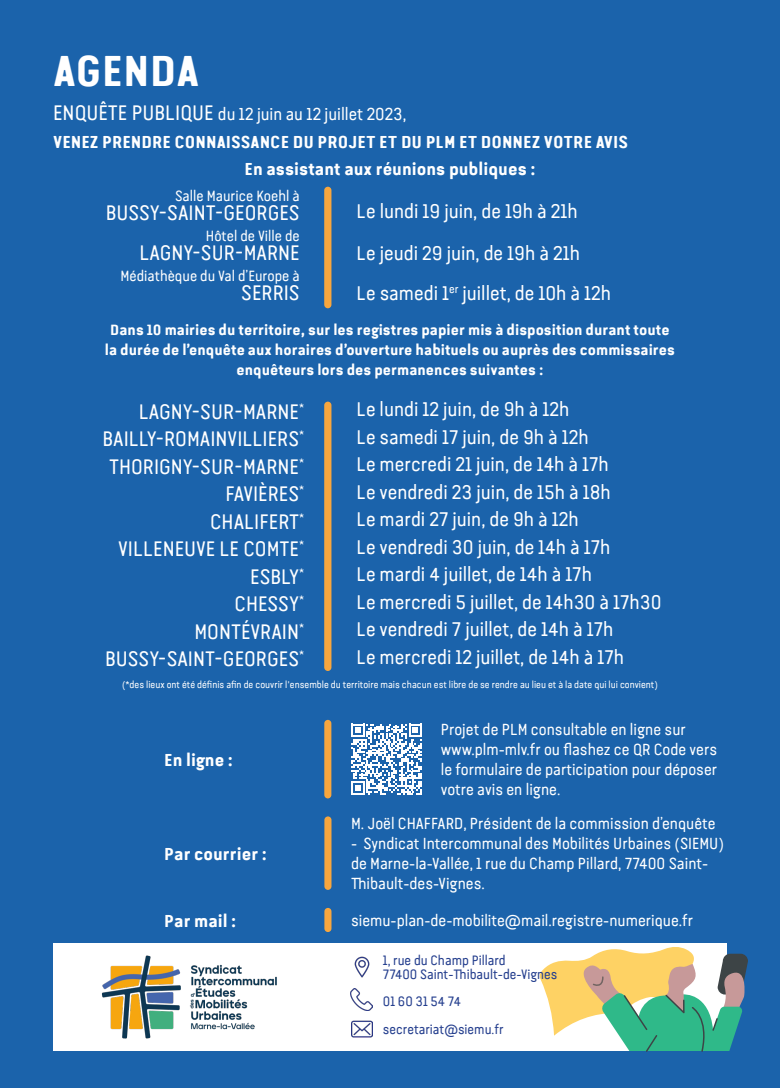
<style>
.page{position:relative;width:780px;height:1088px;background:#1b63ab}
.page>*{position:absolute;margin:0;border:0;box-sizing:border-box;transform-origin:0 0}
.t1{font:700 43.75px "Van Condensed Pro";color:#fff}
.t2{font:21.25px/27.5px "Van Pro Regular 3";color:#fff;text-align:right}
.t3{font:20px/27.5px "Van Pro Regular 3";color:#fff}
.t4{font:700 17.5px "Van Condensed Pro";color:#fff}
.t5{font:17.5px "Van Pro Regular 3";color:#fff}
.t6{font:16.25px/20px "Van Pro Regular 3";color:#fff}
.t7{font:700 15px/20px "Van Condensed Pro";color:#fff;text-align:center}
.t8{font:15px "Van Pro Regular 3";color:#fff}
.t9{font:13.75px/13.8px "Van Pro Regular 3";color:#253f8e}
.t10{font:10px "Van Pro Regular 3";color:#fff}
.s1{font-size:21.25px}
</style>
<div class="page">
<div style="left:53px;top:943px;width:673px;height:108px;background:#fff"></div>
<svg style="left:539px;top:946px;width:209px;height:106px"></svg>
<img style="left:354px;top:956px;width:16px;height:22px">
<img style="left:351px;top:989px;width:21px;height:21px">
<img style="left:351px;top:1020px;width:21px;height:18px">
<div style="left:324px;top:187px;width:7px;height:121px;background:#f7a63e;border-radius:4px"></div>
<img style="left:101px;top:955px;width:176px;height:84px">
<div style="left:324px;top:402px;width:7px;height:269px;background:#f7a63e;border-radius:4px"></div>
<div style="left:324px;top:720px;width:7px;height:78px;background:#f7a63e;border-radius:4px"></div>
<div style="left:324px;top:816px;width:7px;height:74px;background:#f7a63e;border-radius:4px"></div>
<div style="left:324px;top:908px;width:7px;height:24px;background:#f7a63e;border-radius:4px"></div>
<svg style="left:351px;top:724px;width:71px;height:70px"></svg>
<h1 class="t1" style="left:53px;top:38px;width:147px">AGENDA</h1>
<p class="t5" style="left:53px;top:102px;width:355px"><span class="s1">ENQUÊTE PUBLIQUE</span> du 12 juin au 12 juillet 2023,</p>
<p class="t4" style="left:53px;top:129px;width:576px">VENEZ PRENDRE CONNAISSANCE DU PROJET ET DU PLM ET DONNEZ VOTRE AVIS</p>
<p class="t4" style="left:244px;top:156px;width:292px">En assistant aux réunions publiques :</p>
<p class="t8" style="left:175px;top:185px;width:126px">Salle Maurice Koehl à</p>
<h2 class="t2" style="left:106px;top:197px;width:195px">BUSSY-SAINT-GEORGES</h2>
<p class="t8" style="left:206px;top:225px;width:95px">Hôtel de Ville de</p>
<h2 class="t2" style="left:139px;top:237px;width:162px">LAGNY-SUR-MARNE</h2>
<p class="t8" style="left:120px;top:265px;width:181px">Médiathèque du Val d’Europe à</p>
<h2 class="t2" style="left:241px;top:277px;width:60px">SERRIS</h2>
<p class="t3" style="left:356px;top:190px;width:256px;line-height:40.6px">Le lundi 19 juin, de 19h à 21h<br>Le jeudi 29 juin, de 19h à 21h<br>Le samedi 1<sup>er</sup> juillet, de 10h à 12h</p>
<p class="t7" style="left:105px;top:318px;width:571px">Dans 10 mairies du territoire, sur les registres papier mis à disposition durant toute la durée de l’enquête aux horaires d’ouverture habituels ou auprès des commissaires enquêteurs lors des permanences suivantes :</p>
<h2 class="t2" style="left:102px;top:396px;width:203px">LAGNY-SUR-MARNE<sup>*<br></sup>BAILLY-ROMAINVILLIERS<sup>*<br></sup>THORIGNY-SUR-MARNE<sup>*<br></sup>FAVIÈRES<sup>*<br></sup>CHALIFERT<sup>*<br></sup>VILLENEUVE LE COMTE<sup>*<br></sup>ESBLY<sup>*<br></sup>CHESSY<sup>*<br></sup>MONTÉVRAIN<sup>*<br></sup>BUSSY-SAINT-GEORGES<sup>*</sup></h2>
<p class="t3" style="left:356px;top:394px;width:306px">Le lundi 12 juin, de 9h à 12h<br>Le samedi 17 juin, de 9h à 12h<br>Le mercredi 21 juin, de 14h à 17h<br>Le vendredi 23 juin, de 15h à 18h<br>Le mardi 27 juin, de 9h à 12h<br>Le vendredi 30 juin, de 14h à 17h<br>Le mardi 4 juillet, de 14h à 17h<br>Le mercredi 5 juillet, de 14h30 à 17h30<br>Le vendredi 7 juillet, de 14h à 17h<br>Le mercredi 12 juillet, de 14h à 17h</p>
<p class="t10" style="left:122px;top:678px;width:537px">(*des lieux ont été définis afin de couvrir l'ensemble du territoire mais chacun est libre de se rendre au lieu et à la date qui lui convient)</p>
<p class="t6" style="left:441px;top:719px;width:278px">Projet de PLM consultable en ligne sur www.plm-mlv.fr ou flashez ce QR Code vers le formulaire de participation pour déposer votre avis en ligne.</p>
<p class="t4" style="left:164px;top:746px;width:70px">En ligne :</p>
<p class="t4" style="left:164px;top:840px;width:104px">Par courrier :</p>
<p class="t6" style="left:351px;top:812px;width:366px">M. Joël CHAFFARD, Président de la commission d’enquête</p>
<p class="t6" style="left:351px;top:832px;width:374px">- Syndicat Intercommunal des Mobilités Urbaines (SIEMU) de Marne-la-Vallée, 1 rue du Champ Pillard, 77400 Saint-<br>Thibault-des-Vignes.</p>
<p class="t4" style="left:164px;top:908px;width:74px">Par mail :</p>
<p class="t6" style="left:351px;top:909px;width:343px">siemu-plan-de-mobilite@mail.registre-numerique.fr</p>
<p class="t9" style="left:383px;top:952px;width:176px">1, rue du Champ Pillard<br>77400 Saint-Thibault-de-Vignes</p>
<p class="t9" style="left:383px;top:987px;width:122px;line-height:27.5px">01 60 31 54 74 secretariat@siemu.fr</p>
</div>
